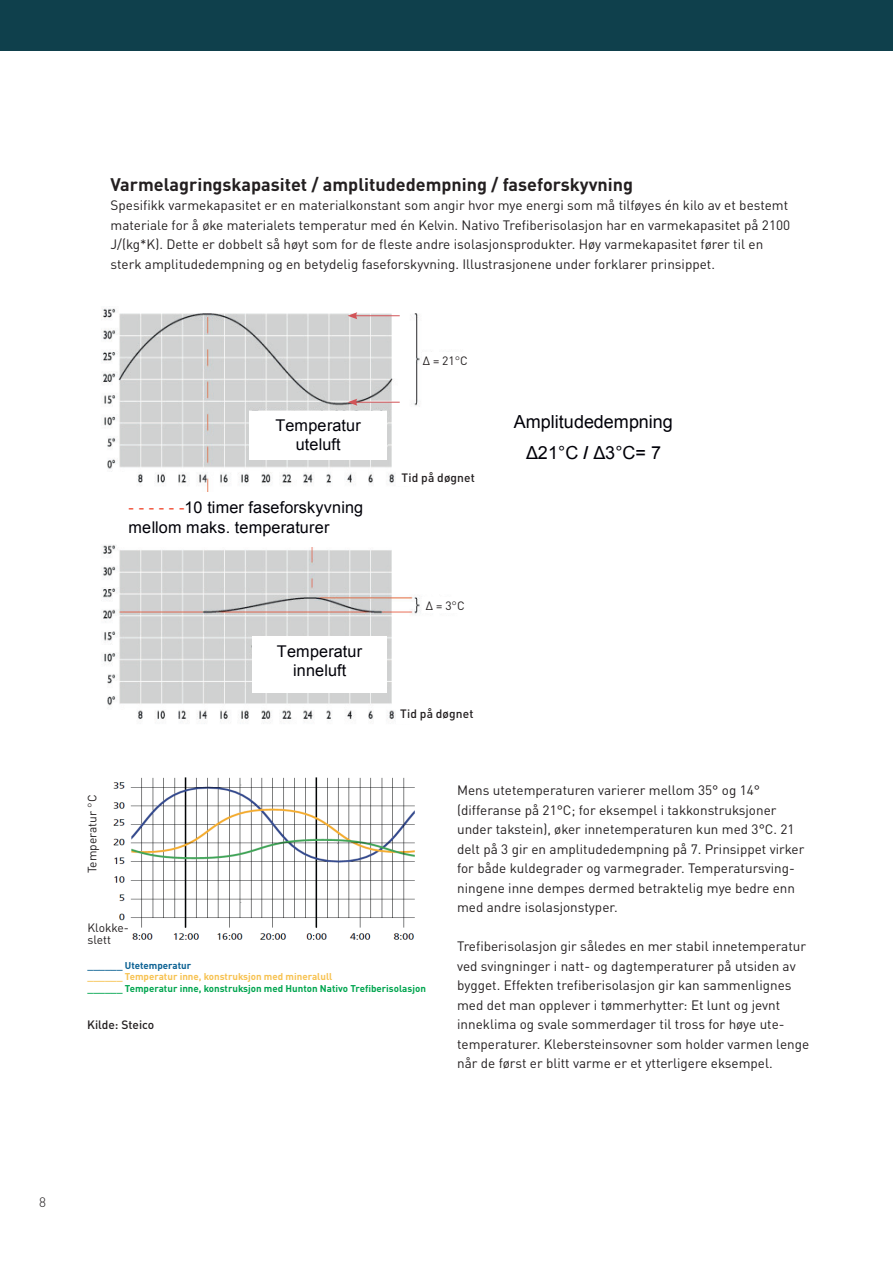
<style>
.page{position:relative;width:893px;height:1263px;background:#fff}
.page>*{position:absolute;margin:0;border:0;box-sizing:border-box;transform-origin:0 0}
.t1{font:700 18px "DINOT";color:#231f20}
.t2{font:18px/30.9px "Arial";letter-spacing:.005em;color:#000008;text-align:center}
.t3{font:16.2px/19.5px "Arial";letter-spacing:.01em;color:#000008;text-align:center}
.t4{font:14.7px "Arial";letter-spacing:.005em;color:#000008}
.t5{font:13.5px/19.5px "DINOT";color:#231f20}
.t6{font:300 13.5px "DINOT";color:#231f20}
.t7{font:12px/12px "DINOT";color:#231f20}
.t8{font:500 12px "DINOT";letter-spacing:.01em;color:#231f20}
.t9{font:700 9.75px "DINOT";color:#00a54f}
.t10{font:700 9.75px "DINOT";color:#f7c251}
.t11{font:700 9.75px "DINOT";color:#0b6193}
.s1{color:#ef3e23}
.s2{font-weight:300}
.s3{font-weight:700}
</style>
<div class="page">
<div style="left:0;top:0;width:893px;height:51px;background:#0f404c"></div>
<img style="left:113px;top:777px;width:302px;height:163px">
<img style="left:101px;top:306px;width:320px;height:418px">
<div style="left:249px;top:411px;width:138px;height:49px;background:#fff"></div>
<img style="left:387px;top:416px;width:1px;height:38px">
<div style="left:252px;top:636px;width:135px;height:56px;background:#fff"></div>
<div style="left:117px;top:492px;width:304px;height:55px;background:#fff"></div>
<hr style="left:355px;top:315px;width:45px;height:1px;background:#d25458">
<svg style="left:348px;top:312px;width:9px;height:7px"></svg>
<hr style="left:355px;top:402px;width:45px;height:1px;background:#d25458">
<svg style="left:348px;top:399px;width:9px;height:7px"></svg>
<div style="left:396px;top:470px;width:96px;height:16px;background:#fff"></div>
<div style="left:396px;top:703px;width:100px;height:21px;background:#fff"></div>
<h1 class="t1" style="left:111px;top:172px;width:524px">Varmelagringskapasitet / amplitudedempning / faseforskyvning</h1>
<p class="t5" style="left:111px;top:195px;width:681px">Spesifikk varmekapasitet er en materialkonstant som angir hvor mye energi som må tilføyes én kilo av et bestemt materiale for å øke materialets temperatur med én Kelvin. Nativo Trefiberisolasjon har en varmekapasitet på 2100<br>J/(kg*K). Dette er dobbelt så høyt som for de fleste andre isolasjonsprodukter. Høy varmekapasitet fører til en sterk amplitudedempning og en betydelig faseforskyvning. Illustrasjonene under forklarer prinsippet.</p>
<p class="t3" style="left:276px;top:416px;width:87px">Temperatur uteluft</p>
<p class="t3" style="left:129px;top:498px;width:236px;text-align:left"><span class="s1">- - - - - -</span>10 timer faseforskyvning mellom maks. temperaturer</p>
<p class="t3" style="left:277px;top:642px;width:87px;line-height:18.8px">Temperatur inneluft</p>
<p class="t7" style="left:423px;top:354px;width:47px">Δ = 21<span class="s2">°</span>C</p>
<p class="t8" style="left:401px;top:470px;width:75px">Tid på døgnet</p>
<p class="t7" style="left:426px;top:599px;width:40px">Δ = 3<span class="s2">°</span>C</p>
<p class="t8" style="left:400px;top:706px;width:75px">Tid på døgnet</p>
<h1 class="t2" style="left:514px;top:407px;width:161px">Amplitudedempning<br>Δ21°C <span class="s3">/</span> Δ3°C= 7</h1>
<p class="t7" style="left:86px;top:873px;width:80px;rotate:-90deg">Temperatur <span class="s2">°</span>C</p>
<p class="t7" style="left:87px;top:921px;width:43px">Klokke&shy;slett</p>
<p class="t4" style="left:87px;top:934px;width:66px">blitt varm.</p>
<p class="t11" style="left:87px;top:959px;width:105px">______ Utetemperatur</p>
<p class="t10" style="left:87px;top:970px;width:246px">______ Temperatur inne, konstruksjon med mineralull</p>
<p class="t9" style="left:87px;top:982px;width:340px">______ Temperatur inne, konstruksjon med Hunton Nativo Trefiberisolasjon</p>
<p class="t8" style="left:87px;top:1017px;width:69px">Kilde: Steico</p>
<p class="t5" style="left:457px;top:780px;width:349px">Mens utetemperaturen varierer mellom 35° og 14° (differanse på 21°C; for eksempel i takkonstruksjoner under takstein), øker innetemperaturen kun med 3°C. 21 delt på 3 gir en amplitudedempning på 7. Prinsippet virker for både kuldegrader og varmegrader. Temperatursving&shy;ningene inne dempes dermed betraktelig mye bedre enn med andre isolasjonstyper.</p>
<p class="t5" style="left:457px;top:936px;width:354px">Trefiberisolasjon gir således en mer stabil innetemperatur ved svingninger i natt- og dagtemperaturer på utsiden av bygget. Effekten trefiberisolasjon gir kan sammenlignes med det man opplever i tømmerhytter: Et lunt og jevnt inneklima og svale sommerdager til tross for høye ute&shy;temperaturer. Klebersteinsovner som holder varmen lenge når de først er blitt varme er et ytterligere eksempel.</p>
<p class="t6" style="left:39px;top:1194px;width:8px">8</p>
</div>
